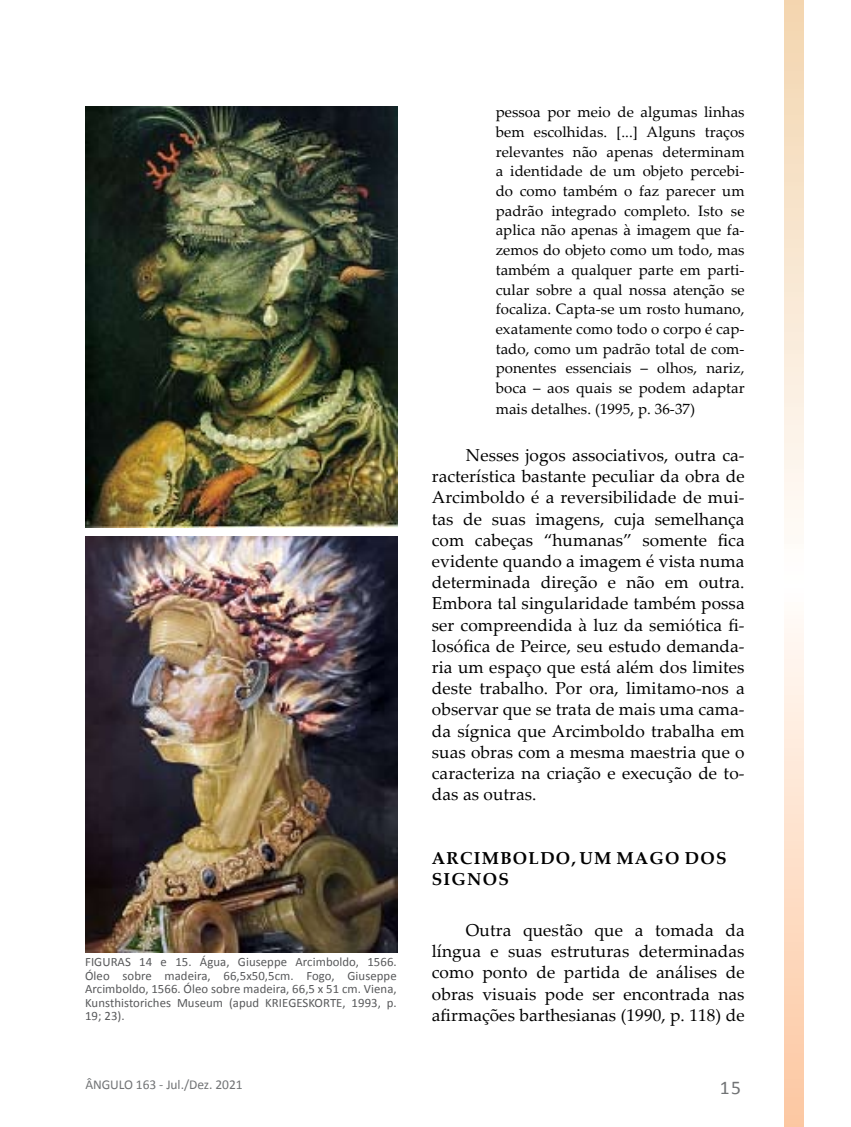
<style>
.page{position:relative;width:851px;height:1127px;background:#fff}
.page>*{position:absolute;margin:0;border:0;box-sizing:border-box;transform-origin:0 0}
.t1{font:19.5px "Calibri";color:#717375}
.t2{font:17.25px/21.1px "Palatino Linotype";letter-spacing:.005em;color:#000;text-align:justify}
.t3{font:700 17.25px/21.1px "Palatino Linotype";letter-spacing:.075em;color:#000}
.t4{font:15px/19.6px "Palatino Linotype";letter-spacing:.005em;color:#000;text-align:justify}
.t5{font:13.5px "Calibri";letter-spacing:-.005em;color:#717375}
.t6{font:12.75px/13.5px "Calibri";letter-spacing:.005em;color:#58595b;text-align:justify}
</style>
<div class="page">
<svg style="left:784px;top:1px;width:19px;height:1125px"></svg>
<img style="left:85px;top:106px;width:313px;height:422px">
<img style="left:85px;top:536px;width:313px;height:416px">
<p class="t6" style="left:85px;top:954px;width:313px">Figu ras 14 e 15. Água, Giuseppe Arcimboldo, 1566.<br>Óleo sobre madeira, 66,5x50,5cm. Fogo, Giuseppe Arcimboldo, 1566. Óleo sobre madeira, 66,5 x 51 cm. Viena, Kunsthistoriches Museum (apud KRI EGESKORTE, 1993, p.<br>19; 23).</p>
<p class="t4" style="left:495px;top:102px;width:250px">pessoa por meio de algumas linhas bem escolhidas. [...] Alguns traços relevantes não apenas determinam a identidade de um objeto percebi&shy;do como também o faz parecer um padrão integrado completo. Isto se aplica não apenas à imagem que fa&shy;zemos do objeto como um todo, mas também a qualquer parte em parti&shy;cular sobre a qual nossa atenção se focaliza. Capta-se um rosto humano, exatamente como todo o corpo é cap&shy;tado, como um padrão total de com&shy;ponentes essenciais – olhos, nariz, boca – aos quais se podem adaptar</p>
<p class="t4" style="left:495px;top:399px;width:201px">mais detalhes. (1995, p. 36-37)</p>
<p class="t2" style="left:432px;top:444px;width:314px;text-indent:34px">Nesses jogos associativos, outra ca&shy;racterística bastante peculiar da obra de Arcimboldo é a reversibilidade de mui&shy;tas de suas imagens, cuja semelhança com cabeças “humanas” somente fica evidente quando a imagem é vista numa determinada direção e não em outra.<br>Embora tal singularidade também possa ser compreendida à luz da semiótica fi&shy;losófica de Peirce, seu estudo demanda&shy;ria um espaço que está além dos limites deste trabalho. Por ora, limitamo-nos a observar que se trata de mais uma cama&shy;da sígnica que Arcimboldo trabalha em suas obras com a mesma maestria que o caracteriza na criação e execução de to&shy;das as outras.</p>
<p class="t3" style="left:432px;top:847px;width:296px">ARCIMBOLDO, UM MAGO DO S<br>SIGNOS</p>
<p class="t2" style="left:432px;top:919px;width:314px;text-indent:34px">Outra questão que a tomada da língua e suas estruturas determinadas como ponto de partida de análises de obras visuais pode ser encontrada nas afirmações barthesianas (1990, p. 118) de</p>
<p class="t5" style="left:85px;top:1076px;width:159px">ÂNGULO 163 - Jul./Dez. 2021</p>
<p class="t1" style="left:719px;top:1075px;width:23px">15</p>
</div>
